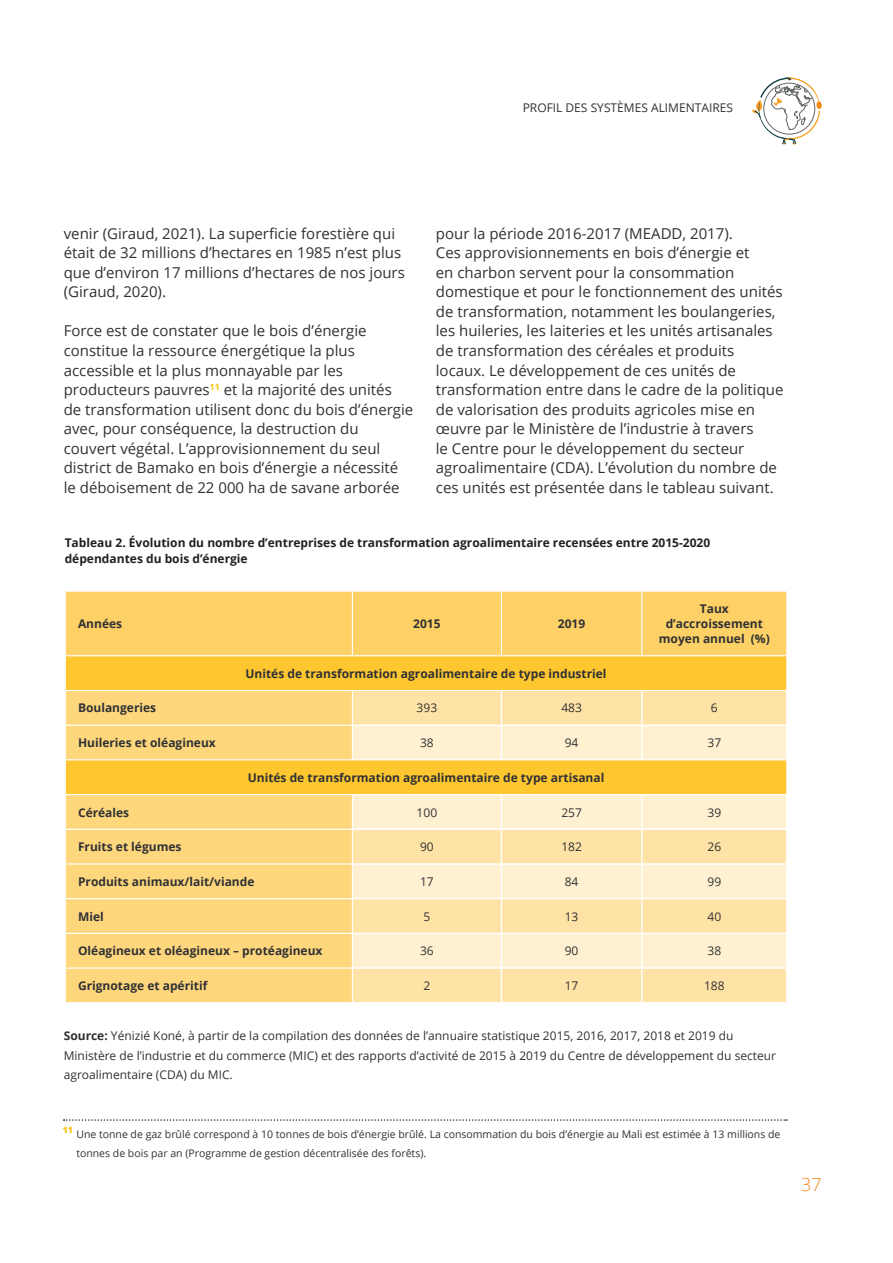
<style>
.page{position:relative;width:893px;height:1263px;background:#fff}
.page>*{position:absolute;margin:0;border:0;box-sizing:border-box;transform-origin:0 0}
.t1{font:300 18px "Open Sans";color:#f68923}
.PARA{font:15px/19.5px "Open Sans";color:#303134}
.Sources{font:12px/19.5px "Open Sans";color:#303134}
.Table_left_column{font:700 12px "Open Sans";color:#303134}
.Figure_title{font:700 12px/16.5px "Open Sans";color:#231f20}
.Table_body{font:12px "Open Sans";color:#303134}
.Table_header{font:700 12px/15px "Open Sans";color:#303134;text-align:center}
.Note_dotted_line{font:10.5px/19.5px "Open Sans";color:#303134}
.Note_dotted_line-2{font:800 8.7px "Open Sans";color:#fec210}
.s1{font-weight:700}
</style>
<div class="page">
<svg style="left:751px;top:77px;width:70px;height:68px"></svg>
<div style="left:66px;top:592px;width:720px;height:63px;background:#fed166"></div>
<div style="left:66px;top:656px;width:720px;height:34px;background:#fec730"></div>
<svg style="left:66px;top:691px;width:286px;height:311px;background:#fed575"></svg>
<div style="left:353px;top:691px;width:433px;height:311px;background:#ffe2a5"></div>
<svg style="left:352px;top:726px;width:434px;height:241px;background:#fee6ac"></svg>
<hr style="left:501px;top:592px;width:1px;height:63px;background:#fff">
<hr style="left:641px;top:592px;width:1px;height:63px;background:#fff">
<hr style="left:65px;top:829px;width:288px;height:1px;background:#fff">
<hr style="left:65px;top:863px;width:288px;height:1px;background:#fff">
<hr style="left:65px;top:898px;width:288px;height:1px;background:#fff">
<hr style="left:65px;top:933px;width:288px;height:1px;background:#fff">
<hr style="left:65px;top:967px;width:288px;height:2px;background:#fff">
<hr style="left:501px;top:691px;width:1px;height:33px;background:#fff">
<hr style="left:641px;top:691px;width:2px;height:33px;background:#fff">
<hr style="left:353px;top:724px;width:148px;height:2px;background:#fff">
<hr style="left:642px;top:724px;width:146px;height:2px;background:#fff">
<hr style="left:501px;top:795px;width:1px;height:33px;background:#fff">
<hr style="left:641px;top:795px;width:2px;height:33px;background:#fff">
<hr style="left:353px;top:828px;width:148px;height:2px;background:#fff">
<hr style="left:501px;top:828px;width:141px;height:2px;background:#fff">
<hr style="left:501px;top:830px;width:1px;height:33px;background:#fff">
<hr style="left:642px;top:828px;width:146px;height:2px;background:#fff">
<hr style="left:641px;top:830px;width:2px;height:33px;background:#fff">
<hr style="left:353px;top:863px;width:148px;height:2px;background:#fff">
<hr style="left:501px;top:863px;width:141px;height:2px;background:#fff">
<hr style="left:501px;top:865px;width:1px;height:33px;background:#fff">
<hr style="left:642px;top:863px;width:146px;height:2px;background:#fff">
<hr style="left:641px;top:865px;width:2px;height:33px;background:#fff">
<hr style="left:353px;top:898px;width:148px;height:1px;background:#fff">
<hr style="left:501px;top:898px;width:141px;height:1px;background:#fff">
<hr style="left:501px;top:899px;width:1px;height:34px;background:#fff">
<hr style="left:642px;top:898px;width:146px;height:1px;background:#fff">
<hr style="left:641px;top:899px;width:2px;height:34px;background:#fff">
<hr style="left:353px;top:933px;width:148px;height:1px;background:#fff">
<hr style="left:501px;top:933px;width:141px;height:1px;background:#fff">
<hr style="left:501px;top:934px;width:1px;height:33px;background:#fff">
<hr style="left:642px;top:933px;width:146px;height:1px;background:#fff">
<hr style="left:641px;top:934px;width:2px;height:33px;background:#fff">
<hr style="left:353px;top:967px;width:148px;height:2px;background:#fff">
<hr style="left:501px;top:967px;width:141px;height:2px;background:#fff">
<hr style="left:501px;top:969px;width:1px;height:33px;background:#fff">
<hr style="left:642px;top:967px;width:146px;height:2px;background:#fff">
<hr style="left:641px;top:969px;width:2px;height:33px;background:#fff">
<hr style="left:65px;top:725px;width:288px;height:1px;background:#fff">
<hr style="left:501px;top:724px;width:141px;height:2px;background:#fff">
<hr style="left:501px;top:726px;width:1px;height:33px;background:#fff">
<hr style="left:641px;top:726px;width:2px;height:33px;background:#fff">
<hr style="left:352px;top:592px;width:1px;height:63px;background:#fff">
<hr style="left:352px;top:726px;width:1px;height:33px;background:#fff">
<hr style="left:352px;top:795px;width:1px;height:34px;background:#fff">
<hr style="left:352px;top:830px;width:1px;height:33px;background:#fff">
<hr style="left:352px;top:864px;width:1px;height:34px;background:#fff">
<hr style="left:352px;top:899px;width:1px;height:34px;background:#fff">
<hr style="left:352px;top:934px;width:1px;height:33px;background:#fff">
<hr style="left:65px;top:759px;width:287px;height:1px;background:#fff">
<hr style="left:352px;top:759px;width:149px;height:1px;background:#fff">
<hr style="left:501px;top:759px;width:141px;height:1px;background:#fff">
<hr style="left:642px;top:759px;width:145px;height:1px;background:#fff">
<hr style="left:65px;top:794px;width:287px;height:1px;background:#fff">
<hr style="left:352px;top:794px;width:149px;height:1px;background:#fff">
<hr style="left:501px;top:794px;width:141px;height:1px;background:#fff">
<hr style="left:642px;top:794px;width:145px;height:1px;background:#fff">
<svg style="left:64px;top:1119px;width:723px;height:2px"></svg>
<p class="Sources" style="left:523px;top:97px;width:212px">PROFIL DES SYSTÈMES ALIMENTAIRES</p>
<p class="PARA" style="left:64px;top:223px;width:343px">venir (Giraud, 2021). La superficie forestière qui était de 32 millions d’hectares en 1985 n’est plus que d’environ 17 millions d’hectares de nos jours (Giraud, 2020).</p>
<p class="PARA" style="left:64px;top:321px;width:351px">Force est de constater que le bois d’énergie constitue la ressource énergétique la plus accessible et la plus monnayable par les producteurs pauvres<sup>11</sup> et la majorité des unités<br>de transformation utilisent donc du bois d’énergie avec, pour conséquence, la destruction du couvert végétal. L’approvisionnement du seul district de Bamako en bois d’énergie a nécessité le déboisement de 22 000 ha de savane arborée</p>
<p class="PARA" style="left:436px;top:223px;width:349px">pour la période 2016-2017 (MEADD, 2017).<br>Ces approvisionnements en bois d’énergie et<br>en charbon servent pour la consommation domestique et pour le fonctionnement des unités de transformation, notamment les boulangeries, les huileries, les laiteries et les unités artisanales de transformation des céréales et produits locaux. Le développement de ces unités de transformation entre dans le cadre de la politique de valorisation des produits agricoles mise en œuvre par le Ministère de l’industrie à travers<br>le Centre pour le développement du secteur agroalimentaire (CDA). L’évolution du nombre de ces unités est présentée dans le tableau suivant.</p>
<p class="Figure_title" style="left:65px;top:534px;width:647px">Tableau 2. Évolution du nombre d’entreprises de transformation agroalimentaire recensées entre 2015-2020 dépendantes du bois d’énergie</p>
<p class="Table_left_column" style="left:78px;top:615px;width:46px">Années</p>
<p class="Table_header" style="left:413px;top:616px;width:29px">2015</p>
<p class="Table_header" style="left:558px;top:616px;width:29px">2019</p>
<p class="Table_left_column" style="left:245px;top:665px;width:363px">Unités de transformation agroalimentaire de type industriel</p>
<p class="Table_header" style="left:659px;top:601px;width:112px">Taux d’accroissement moyen annuel (%)</p>
<p class="Table_left_column" style="left:78px;top:700px;width:80px">Boulangeries</p>
<p class="Table_body" style="left:417px;top:700px;width:22px">393</p>
<p class="Table_body" style="left:561px;top:700px;width:22px">483</p>
<p class="Table_body" style="left:711px;top:700px;width:8px">6</p>
<p class="Table_left_column" style="left:78px;top:734px;width:139px">Huileries et oléagineux</p>
<p class="Table_body" style="left:420px;top:734px;width:15px">38</p>
<p class="Table_body" style="left:565px;top:734px;width:15px">94</p>
<p class="Table_body" style="left:707px;top:734px;width:15px">37</p>
<p class="Table_left_column" style="left:248px;top:769px;width:358px">Unités de transformation agroalimentaire de type artisanal</p>
<p class="Table_left_column" style="left:78px;top:804px;width:53px">Céréales</p>
<p class="Table_body" style="left:417px;top:804px;width:22px">100</p>
<p class="Table_body" style="left:561px;top:804px;width:22px">257</p>
<p class="Table_body" style="left:707px;top:804px;width:15px">39</p>
<p class="Table_left_column" style="left:78px;top:838px;width:105px">Fruits et légumes</p>
<p class="Table_body" style="left:420px;top:839px;width:15px">90</p>
<p class="Table_body" style="left:561px;top:839px;width:22px">182</p>
<p class="Table_body" style="left:707px;top:839px;width:15px">26</p>
<p class="Table_left_column" style="left:78px;top:873px;width:178px">Produits animaux/lait/viande</p>
<p class="Table_body" style="left:420px;top:873px;width:15px">17</p>
<p class="Table_body" style="left:565px;top:873px;width:15px">84</p>
<p class="Table_body" style="left:707px;top:873px;width:15px">99</p>
<p class="Table_left_column" style="left:78px;top:908px;width:27px">Miel</p>
<p class="Table_body" style="left:423px;top:908px;width:8px">5</p>
<p class="Table_body" style="left:565px;top:908px;width:15px">13</p>
<p class="Table_body" style="left:707px;top:908px;width:15px">40</p>
<p class="Table_left_column" style="left:78px;top:942px;width:246px">Oléagineux et oléagineux – protéagineux</p>
<p class="Table_body" style="left:420px;top:943px;width:15px">36</p>
<p class="Table_body" style="left:565px;top:943px;width:15px">90</p>
<p class="Table_body" style="left:707px;top:943px;width:15px">38</p>
<p class="Table_left_column" style="left:78px;top:977px;width:131px">Grignotage et apéritif</p>
<p class="Table_body" style="left:423px;top:977px;width:8px">2</p>
<p class="Table_body" style="left:565px;top:977px;width:15px">17</p>
<p class="Table_body" style="left:704px;top:977px;width:22px">188</p>
<p class="Sources" style="left:64px;top:1026px;width:714px"><span class="s1">Source:</span> Yénizié Koné, à partir de la compilation des données de l’annuaire statistique 2015, 2016, 2017, 2018 et 2019 du<br>Ministère de l’industrie et du commerce (MIC) et des rapports d’activité de 2015 à 2019 du Centre de développement du secteur agroalimentaire (CDA) du MIC.</p>
<p class="Note_dotted_line-2" style="left:63px;top:1123px;width:12px">11</p>
<p class="Note_dotted_line" style="left:76px;top:1124px;width:706px">Une tonne de gaz brûlé correspond à 10 tonnes de bois d’énergie brûlé. La consommation du bois d’énergie au Mali est estimée à 13 millions de tonnes de bois par an (Programme de gestion décentralisée des forêts).</p>
<p class="t1" style="left:801px;top:1172px;width:22px">37</p>
</div>
